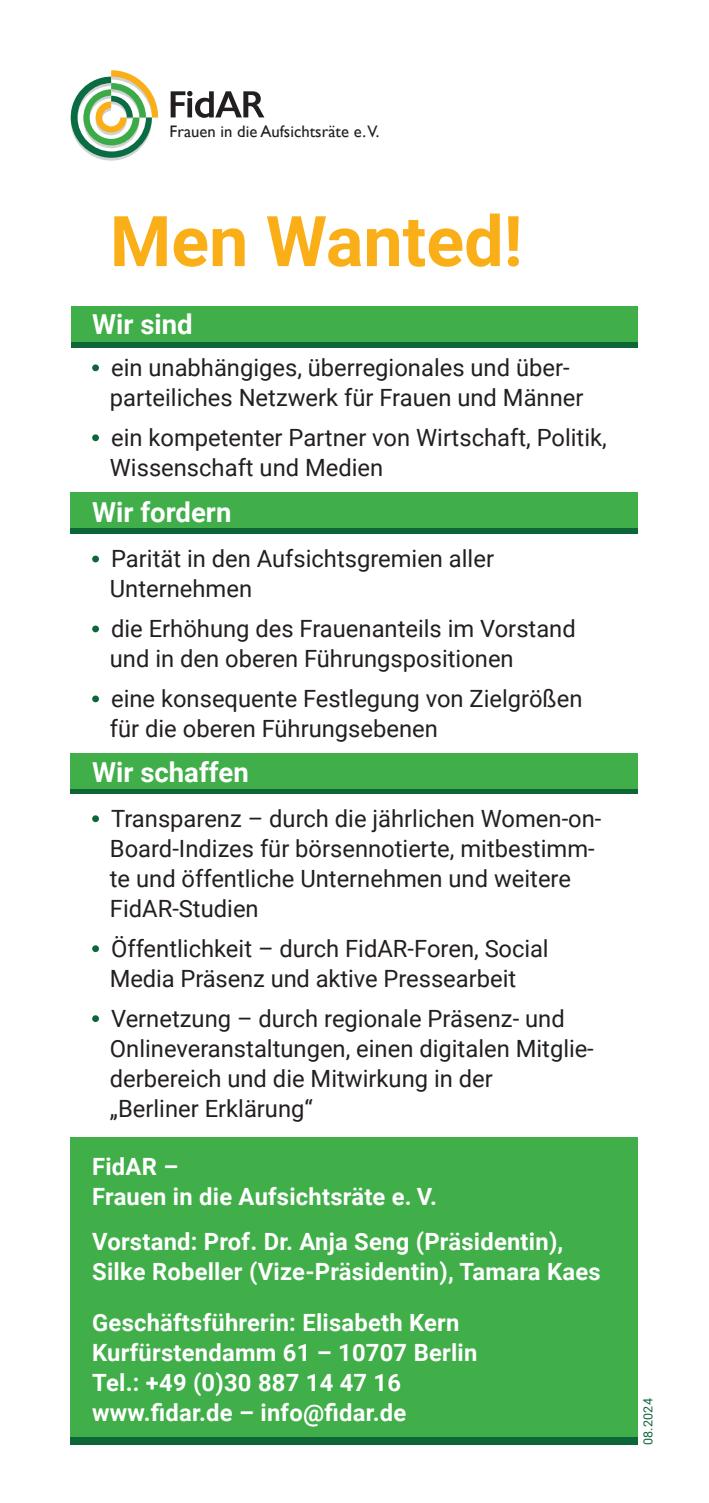
<style>
.page{position:relative;width:709px;height:1503px;background:#fff}
.page>*{position:absolute;margin:0;border:0;box-sizing:border-box;transform-origin:0 0}
.t1{font:700 70px "Roboto";color:#faaf18}
.t2{font:700 27.5px "Roboto";color:#fff}
.t3{font:23.75px/30px "Roboto";color:#231f20}
.t4{font:700 23.75px/30px "Roboto";letter-spacing:.01em;color:#fff}
.t5{font:16.75px "Gill Sans";color:#231f20}
.t6{font:12.5px "Roboto";letter-spacing:.02em;color:#0c6638}
</style>
<div class="page">
<div style="left:71px;top:1395px;width:567px;height:50px;background:#0c6638"></div>
<div style="left:71px;top:1137px;width:567px;height:300px;background:#40ae49"></div>
<svg style="left:71px;top:788px;width:567px;height:6px;background:#14723a"></svg>
<div style="left:71px;top:753px;width:567px;height:35px;background:#40ae49"></div>
<div style="left:71px;top:521px;width:567px;height:12px;background:#0c6638"></div>
<div style="left:71px;top:493px;width:567px;height:35px;background:#40ae49"></div>
<svg style="left:71px;top:70px;width:87px;height:91px"></svg>
<svg style="left:171px;top:91px;width:93px;height:27px"></svg>
<div style="left:71px;top:335px;width:567px;height:12px;background:#0c6638"></div>
<div style="left:71px;top:306px;width:567px;height:36px;background:#40ae49"></div>
<div style="left:92px;top:364px;width:7px;height:7px;background:#0c6638;border-radius:50%"></div>
<div style="left:92px;top:434px;width:7px;height:7px;background:#0c6638;border-radius:50%"></div>
<div style="left:92px;top:555px;width:7px;height:7px;background:#0c6638;border-radius:50%"></div>
<div style="left:92px;top:625px;width:7px;height:7px;background:#0c6638;border-radius:50%"></div>
<div style="left:92px;top:695px;width:7px;height:7px;background:#0c6638;border-radius:50%"></div>
<div style="left:92px;top:815px;width:7px;height:7px;background:#0c6638;border-radius:50%"></div>
<div style="left:92px;top:945px;width:7px;height:7px;background:#0c6638;border-radius:50%"></div>
<div style="left:92px;top:1015px;width:7px;height:7px;background:#0c6638;border-radius:50%"></div>
<p class="t5" style="left:170px;top:122px;width:211px">Frauen in die Aufsichtsräte e. V.</p>
<p class="t1" style="left:110px;top:192px;width:414px">Men Wanted!</p>
<p class="t2" style="left:92px;top:305px;width:102px">Wir sind</p>
<p class="t3" style="left:110px;top:352px;width:475px">ein unabhängiges, überregionales und über&shy;parteiliches Netzwerk für Frauen und Männer</p>
<p class="t3" style="left:110px;top:422px;width:498px">ein kompetenter Partner von Wirtschaft, Politik,<br>Wissenschaft und Medien</p>
<p class="t2" style="left:92px;top:493px;width:141px">Wir fordern</p>
<p class="t3" style="left:110px;top:543px;width:385px">Parität in den Aufsichtsgremien aller<br>Unternehmen</p>
<p class="t3" style="left:110px;top:613px;width:467px">die Erhöhung des Frauenanteils im Vorstand und in den oberen Führungspositionen</p>
<p class="t3" style="left:110px;top:683px;width:474px">eine konsequente Festlegung von Zielgrößen für die oberen Führungsebenen</p>
<p class="t2" style="left:92px;top:752px;width:158px">Wir schaffen</p>
<p class="t3" style="left:110px;top:802px;width:493px">Transparenz – durch die jährlichen Women-on-Board-Indizes für börsennotierte, mitbestimm&shy;te und öffentliche Unternehmen und weitere FidAR-Studien</p>
<p class="t3" style="left:110px;top:932px;width:440px">Öffentlichkeit – durch FidAR-Foren, Social<br>Media Präsenz und aktive Pressearbeit</p>
<p class="t3" style="left:110px;top:1002px;width:485px">Vernetzung – durch regionale Präsenz- und Onlineveranstaltungen, einen digitalen Mitglie&shy;derbereich und die Mitwirkung in der<br>„Berliner Erklärung“</p>
<p class="t4" style="left:92px;top:1151px;width:346px">FidAR –<br>Frauen in die Aufsichtsräte e. V.</p>
<p class="t4" style="left:92px;top:1225px;width:510px">Vorstand: Prof. Dr. Anja Seng (Präsidentin),<br>Silke Robeller (Vize-Präsidentin), Tamara Kaes</p>
<p class="t4" style="left:92px;top:1306px;width:369px">Geschäftsführerin: Elisabeth Kern</p>
<p class="t4" style="left:92px;top:1336px;width:387px">Kurfürstendamm 61 – 10707 Berlin<br>Tel.: +49 (0)30 887 14 47 16 www.fidar.de – info@fidar.de</p>
<p class="t6" style="left:639px;top:1445px;width:48px;rotate:-90deg">08.2024</p>
</div>
